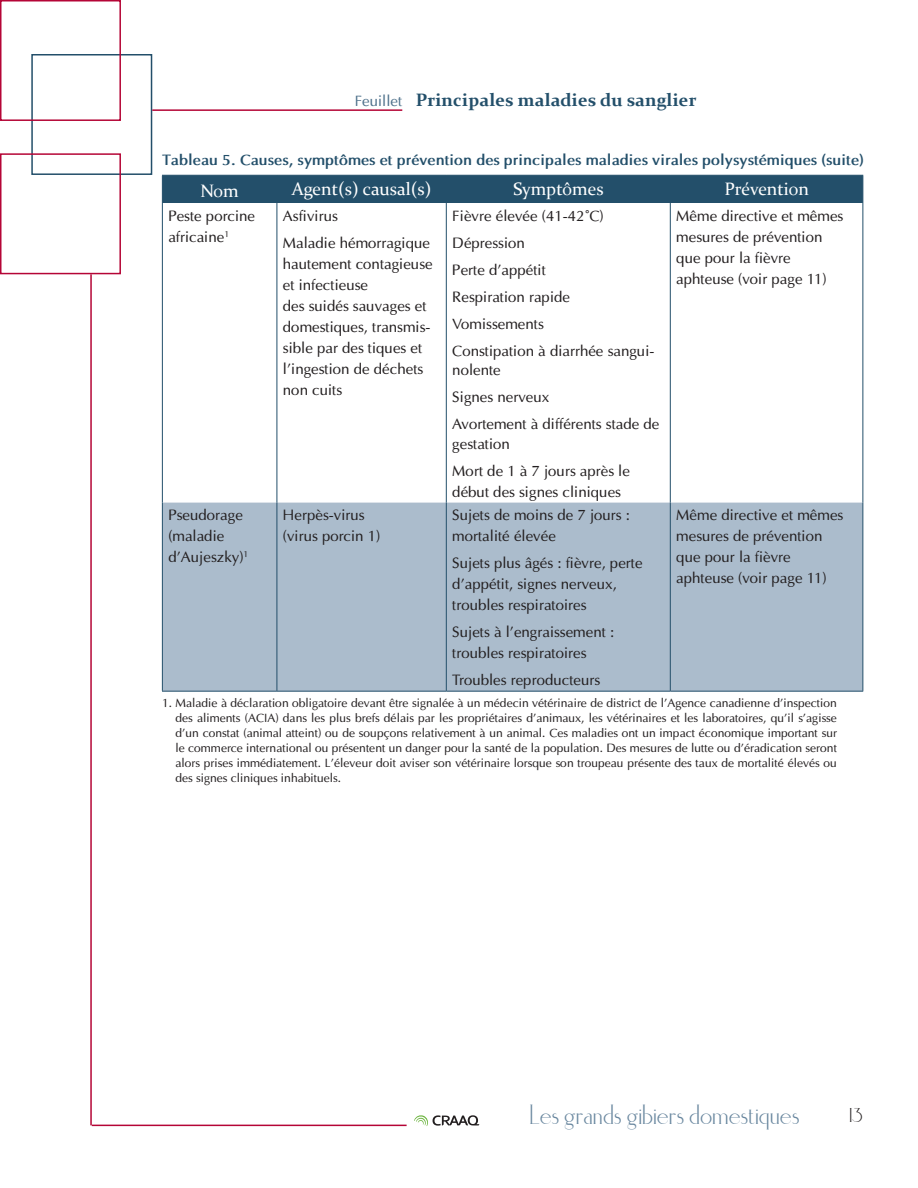
<style>
.page{position:relative;width:918px;height:1188px;background:#fff}
.page>*{position:absolute;margin:0;border:0;box-sizing:border-box;transform-origin:0 0}
.t1{font:27px "Elisia";color:#69879f}
.t2{font:19.5px "Elisia";color:#231f20}
.t3{font:18px "Constantia";color:#fff}
.t4{font:700 18px "Constantia";letter-spacing:.01em;color:#234f6a}
.t5{font:15px/21px "Optima";color:#231f20}
.t6{font:700 15px "Optima";color:#234f6a}
.t7{font:12px/15px "Optima";color:#231f20;text-align:justify}
.s1{font-family:"Optima";font-weight:400;font-size:15px;color:#4e718b}
</style>
<div class="page">
<hr style="left:90px;top:274px;width:2px;height:851px;background:#b50536">
<hr style="left:92px;top:1125px;width:315px;height:1px;background:#b50536">
<div style="left:31px;top:54px;width:121px;height:121px;border:2px solid #234f6a"></div>
<div style="left:0;top:153px;width:121px;height:121px;border:2px solid #b50536"></div>
<svg style="left:414px;top:1115px;width:65px;height:11px"></svg>
<hr style="left:152px;top:109px;width:250px;height:2px;background:#b50536">
<div style="left:0;top:0;width:121px;height:121px;border:2px solid #b50536"></div>
<svg style="left:163px;top:203px;width:699px;height:300px"></svg>
<div style="left:163px;top:503px;width:699px;height:188px;background:#abbccc"></div>
<div style="left:162px;top:176px;width:701px;height:27px;background:#234f6a"></div>
<hr style="left:162px;top:175px;width:115px;height:1px;background:#234f6a">
<hr style="left:277px;top:175px;width:169px;height:1px;background:#234f6a">
<hr style="left:446px;top:175px;width:224px;height:1px;background:#234f6a">
<hr style="left:670px;top:175px;width:193px;height:1px;background:#234f6a">
<hr style="left:162px;top:203px;width:1px;height:300px;background:#234f6a">
<hr style="left:277px;top:203px;width:1px;height:300px;background:#234f6a">
<hr style="left:446px;top:203px;width:1px;height:300px;background:#234f6a">
<hr style="left:670px;top:203px;width:1px;height:300px;background:#234f6a">
<hr style="left:862px;top:203px;width:1px;height:300px;background:#234f6a">
<hr style="left:162px;top:503px;width:1px;height:188px;background:#234f6a">
<hr style="left:277px;top:503px;width:1px;height:188px;background:#234f6a">
<hr style="left:446px;top:503px;width:1px;height:188px;background:#234f6a">
<hr style="left:670px;top:503px;width:1px;height:188px;background:#234f6a">
<hr style="left:862px;top:503px;width:1px;height:188px;background:#234f6a">
<hr style="left:162px;top:691px;width:115px;height:1px;background:#234f6a">
<hr style="left:277px;top:691px;width:169px;height:1px;background:#234f6a">
<hr style="left:446px;top:691px;width:224px;height:1px;background:#234f6a">
<hr style="left:670px;top:691px;width:193px;height:1px;background:#234f6a">
<p class="t4" style="left:355px;top:88px;width:343px"><span class="s1">Feuillet</span> Principales maladies du sanglier</p>
<p class="t6" style="left:162px;top:151px;width:703px">Tableau 5. Causes, symptômes et prévention des principales maladies virales polysystémiques (suite)</p>
<p class="t3" style="left:200px;top:179px;width:40px">Nom</p>
<p class="t3" style="left:292px;top:176px;width:141px">Agent(s) causal(s)</p>
<p class="t3" style="left:513px;top:176px;width:92px">Symptômes</p>
<p class="t3" style="left:724px;top:176px;width:86px">Prévention</p>
<p class="t5" style="left:168px;top:205px;width:88px">Peste porcine africaine<sup>1</sup></p>
<p class="t5" style="left:283px;top:202px;width:149px;line-height:27px">Asfivirus<br>Maladie hémorragique</p>
<p class="t5" style="left:283px;top:253px;width:151px">hautement contagieuse et infectieuse<br>des suidés sauvages et domestiques, transmis&shy;sible par des tiques et l’ingestion de déchets non cuits</p>
<p class="t5" style="left:452px;top:202px;width:204px;line-height:27px">Fièvre élevée (41-42˚C)<br>Dépression<br>Perte d’appétit<br>Respiration rapide<br>Vomissements<br>Constipation à diarrhée sangui-</p>
<p class="t5" style="left:452px;top:356px;width:209px;line-height:27px">nolente<br>Signes nerveux<br>Avortement à différents stade de</p>
<p class="t5" style="left:452px;top:430px;width:179px;line-height:27px">gestation<br>Mort de 1 à 7 jours après le</p>
<p class="t5" style="left:452px;top:481px;width:170px">début des signes cliniques</p>
<p class="t5" style="left:676px;top:205px;width:169px">Même directive et mêmes mesures de prévention que pour la fièvre aphteuse (voir page 11)</p>
<p class="t5" style="left:168px;top:505px;width:82px">Pseudorage (maladie d’Aujeszky)<sup>1</sup></p>
<p class="t5" style="left:283px;top:505px;width:99px">Herpès-virus (virus porcin 1)</p>
<p class="t5" style="left:452px;top:505px;width:179px">Sujets de moins de 7 jours : mortalité élevée</p>
<p class="t5" style="left:452px;top:553px;width:192px">Sujets plus âgés : fièvre, perte d’appétit, signes nerveux, troubles respiratoires</p>
<p class="t5" style="left:452px;top:622px;width:163px">Sujets à l’engraissement : troubles respiratoires</p>
<p class="t5" style="left:452px;top:670px;width:149px">Troubles reproducteurs</p>
<p class="t5" style="left:676px;top:505px;width:169px">Même directive et mêmes mesures de prévention que pour la fièvre aphteuse (voir page 11)</p>
<p class="t7" style="left:176px;top:695px;width:663px;text-indent:-14px">1. Maladie à déclaration obligatoire devant être signalée à un médecin vétérinaire de district de l’Agence canadienne d’inspection des aliments (ACIA) dans les plus brefs délais par les propriétaires d’animaux, les vétérinaires et les laboratoires, qu’il s’agisse d’un constat (animal atteint) ou de soupçons relativement à un animal. Ces maladies ont un impact économique important sur le commerce international ou présentent un danger pour la santé de la population. Des mesures de lutte ou d’éradication seront alors prises immédiatement. L’éleveur doit aviser son vétérinaire lorsque son troupeau présente des taux de mortalité élevés ou des signes cliniques inhabituels.</p>
<h1 class="t1" style="left:529px;top:1102px;width:272px">Les grands gibiers domestiques</h1>
<h2 class="t2" style="left:849px;top:1106px;width:15px">13</h2>
</div>
